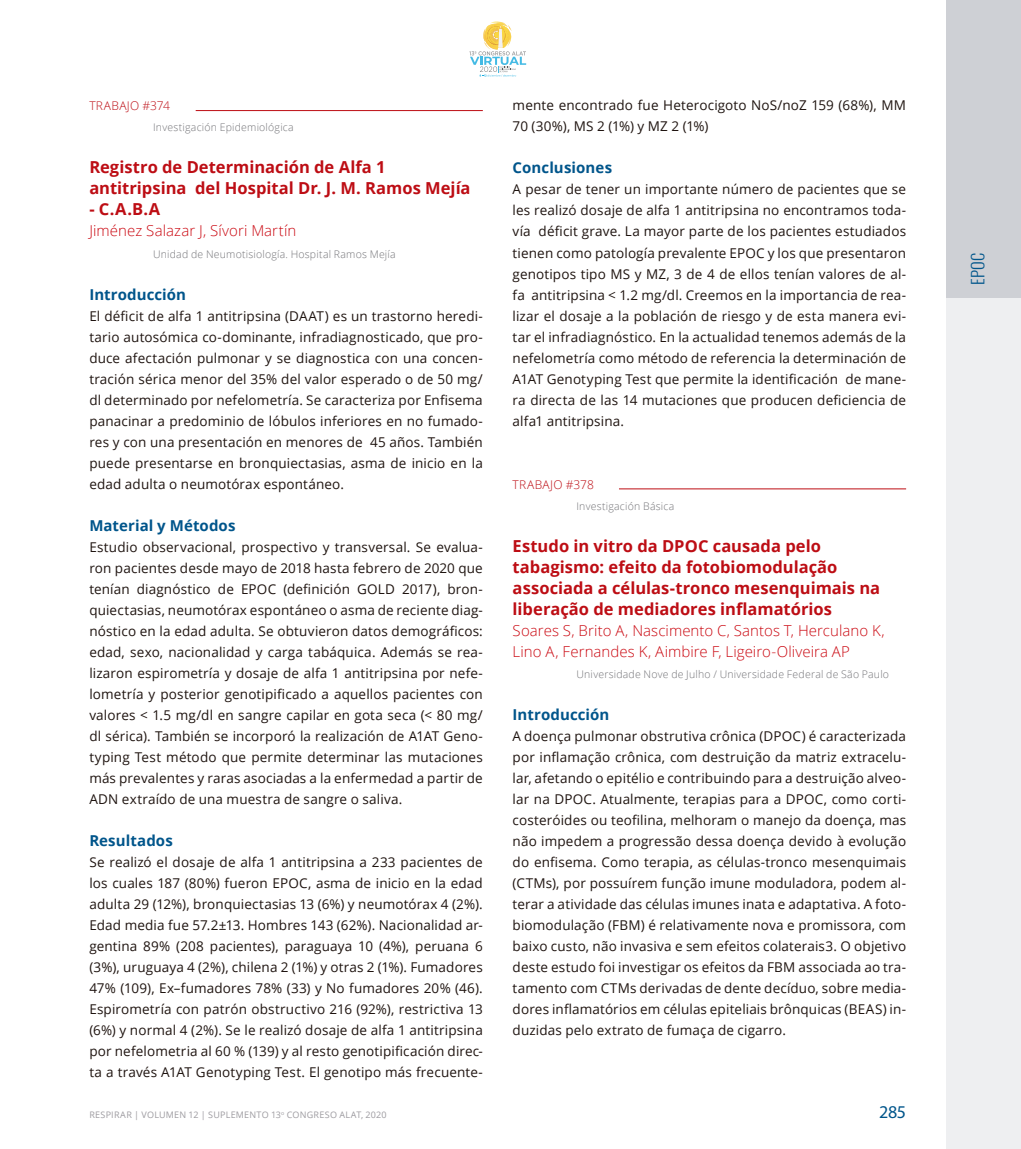
<style>
.page{position:relative;width:1021px;height:1149px;background:#fff}
.page>*{position:absolute;margin:0;border:0;box-sizing:border-box;transform-origin:0 0}
.t1{font:18px "Myriad Pro";color:#00558b}
.sub1{font:700 16.5px/21px "Open Sans";color:#bd0d14}
.t2{font:300 16.5px "Oswald";color:#00558b}
.autores1{font:300 15px/21px "Open Sans";letter-spacing:.005em;color:#cb0912}
.sub2{font:700 15px "Open Sans";letter-spacing:.005em;color:#00558b}
.primero_seco{font:13.5px/21px "Open Sans";letter-spacing:.01em;color:#1f1410;text-align:justify}
.Trabajos_tit{font:300 12px "Open Sans";letter-spacing:.03em;color:#bd0d14}
.autores2{font:300 10.5px "Open Sans";letter-spacing:.02em;color:#737377}
.t3{font:9px "Open Sans";letter-spacing:.025em;color:#9d9ba0}
</style>
<div class="page">
<div style="left:945px;top:0;width:75px;height:297px;background:#ced0d5"></div>
<div style="left:945px;top:297px;width:75px;height:851px;background:#eeeff1"></div>
<svg style="left:469px;top:21px;width:57px;height:56px"></svg>
<hr style="left:196px;top:110px;width:287px;height:1px;background:#bd0d14">
<hr style="left:619px;top:488px;width:287px;height:1px;background:#bd0d14">
<p class="Trabajos_tit" style="left:89px;top:98px;width:82px">TRABAJO #374</p>
<p class="autores2" style="left:153px;top:120px;width:142px">Investigación Epidemiológica</p>
<p class="sub1" style="left:89px;top:156px;width:383px">Registro de Determinación de Alfa 1 antitripsina del Hospital Dr. J. M. Ramos Mejía</p>
<p class="sub1" style="left:89px;top:198px;width:72px">- C.A.B.A</p>
<p class="autores1" style="left:89px;top:220px;width:208px">Jiménez Salazar J, Sívori Martín</p>
<p class="autores2" style="left:153px;top:246px;width:244px">Unidad de Neumotisiología. Hospital Ramos Mejía</p>
<p class="sub2" style="left:89px;top:283px;width:98px">Introducción</p>
<p class="primero_seco" style="left:89px;top:305px;width:395px">El déficit de alfa 1 antitripsina (DAAT) es un trastorno heredi&shy;tario autosómica co-dominante, infradiagnosticado, que pro&shy;duce afectación pulmonar y se diagnostica con una concen&shy;tración sérica menor del 35% del valor esperado o de 50 mg/ dl determinado por nefelometría. Se caracteriza por Enfisema panacinar a predominio de lóbulos inferiores en no fumado&shy;res y con una presentación en menores de 45 años. También puede presentarse en bronquiectasias, asma de inicio en la edad adulta o neumotórax espontáneo.</p>
<p class="sub2" style="left:89px;top:514px;width:148px">Material y Métodos</p>
<p class="primero_seco" style="left:89px;top:536px;width:395px">Estudio observacional, prospectivo y transversal. Se evalua&shy;ron pacientes desde mayo de 2018 hasta febrero de 2020 que tenían diagnóstico de EPOC (definición GOLD 2017), bron&shy;quiectasias, neumotórax espontáneo o asma de reciente diag&shy;nóstico en la edad adulta. Se obtuvieron datos demográficos: edad, sexo, nacionalidad y carga tabáquica. Además se rea&shy;lizaron espirometría y dosaje de alfa 1 antitripsina por nefe&shy;lometría y posterior genotipificado a aquellos pacientes con valores &lt; 1.5 mg/dl en sangre capilar en gota seca (&lt; 80 mg/ dl sérica). También se incorporó la realización de A1AT Geno&shy;typing Test método que permite determinar las mutaciones más prevalentes y raras asociadas a la enfermedad a partir de ADN extraído de una muestra de sangre o saliva.</p>
<p class="sub2" style="left:89px;top:829px;width:85px">Resultados</p>
<p class="primero_seco" style="left:89px;top:851px;width:395px">Se realizó el dosaje de alfa 1 antitripsina a 233 pacientes de los cuales 187 (80%) fueron EPOC, asma de inicio en la edad adulta 29 (12%), bronquiectasias 13 (6%) y neumotórax 4 (2%).<br>Edad media fue 57.2±13. Hombres 143 (62%). Nacionalidad ar&shy;gentina 89% (208 pacientes), paraguaya 10 (4%), peruana 6 (3%), uruguaya 4 (2%), chilena 2 (1%) y otras 2 (1%). Fumadores 47% (109), Ex–fumadores 78% (33) y No fumadores 20% (46).<br>Espirometría con patrón obstructivo 216 (92%), restrictiva 13 (6%) y normal 4 (2%). Se le realizó dosaje de alfa 1 antitripsina por nefelometria al 60 % (139) y al resto genotipificación direc&shy;ta a través A1AT Genotyping Test. El genotipo más frecuente-</p>
<p class="primero_seco" style="left:512px;top:95px;width:395px">mente encontrado fue Heterocigoto NoS/noZ 159 (68%), MM<br>70 (30%), MS 2 (1%) y MZ 2 (1%)</p>
<p class="sub2" style="left:512px;top:157px;width:101px">Conclusiones</p>
<p class="primero_seco" style="left:512px;top:179px;width:395px">A pesar de tener un importante número de pacientes que se les realizó dosaje de alfa 1 antitripsina no encontramos toda&shy;vía déficit grave. La mayor parte de los pacientes estudiados tienen como patología prevalente EPOC y los que presentaron genotipos tipo MS y MZ, 3 de 4 de ellos tenían valores de al&shy;fa antitripsina &lt; 1.2 mg/dl. Creemos en la importancia de rea&shy;lizar el dosaje a la población de riesgo y de esta manera evi&shy;tar el infradiagnóstico. En la actualidad tenemos además de la nefelometría como método de referencia la determinación de A1AT Genotyping Test que permite la identificación de mane&shy;ra directa de las 14 mutaciones que producen deficiencia de alfa1 antitripsina.</p>
<p class="Trabajos_tit" style="left:512px;top:476px;width:83px">TRABAJO #378</p>
<p class="autores2" style="left:576px;top:498px;width:99px">Investigación Básica</p>
<p class="sub1" style="left:512px;top:534px;width:369px">Estudo in vitro da DPOC causada pelo tabagismo: efeito da fotobiomodulação associada a células-tronco mesenquimais na liberação de mediadores inflamatórios</p>
<p class="autores1" style="left:512px;top:619px;width:373px">Soares S, Brito A, Nascimento C, Santos T, Herculano K,<br>Lino A, Fernandes K, Aimbire F, Ligeiro-Oliveira AP</p>
<p class="autores2" style="left:576px;top:666px;width:314px">Universidade Nove de Julho / Universidade Federal de São Paulo</p>
<p class="sub2" style="left:512px;top:703px;width:98px">Introducción</p>
<p class="primero_seco" style="left:512px;top:725px;width:395px">A doença pulmonar obstrutiva crônica (DPOC) é caracterizada por inflamação crônica, com destruição da matriz extracelu&shy;lar, afetando o epitélio e contribuindo para a destruição alveo&shy;lar na DPOC. Atualmente, terapias para a DPOC, como corti&shy;costeróides ou teofilina, melhoram o manejo da doença, mas não impedem a progressão dessa doença devido à evolução do enfisema. Como terapia, as células-tronco mesenquimais (CTMs), por possuírem função imune moduladora, podem al&shy;terar a atividade das células imunes inata e adaptativa. A foto&shy;biomodulação (FBM) é relativamente nova e promissora, com baixo custo, não invasiva e sem efeitos colaterais3. O objetivo deste estudo foi investigar os efeitos da FBM associada ao tra&shy;tamento com CTMs derivadas de dente decíduo, sobre media&shy;dores inflamatórios em células epiteliais brônquicas (BEAS) in&shy;duzidas pelo extrato de fumaça de cigarro.</p>
<p class="t3" style="left:89px;top:1108px;width:299px">RESPIRAR | VOLUMEN 12 | SUPLEMENTO 13<sup>o</sup> CONGRESO ALAT, 2020</p>
<h1 class="t1" style="left:879px;top:1100px;width:28px">285</h1>
<p class="t2" style="left:966px;top:285px;width:33px;rotate:-90deg">EPOC</p>
</div>
